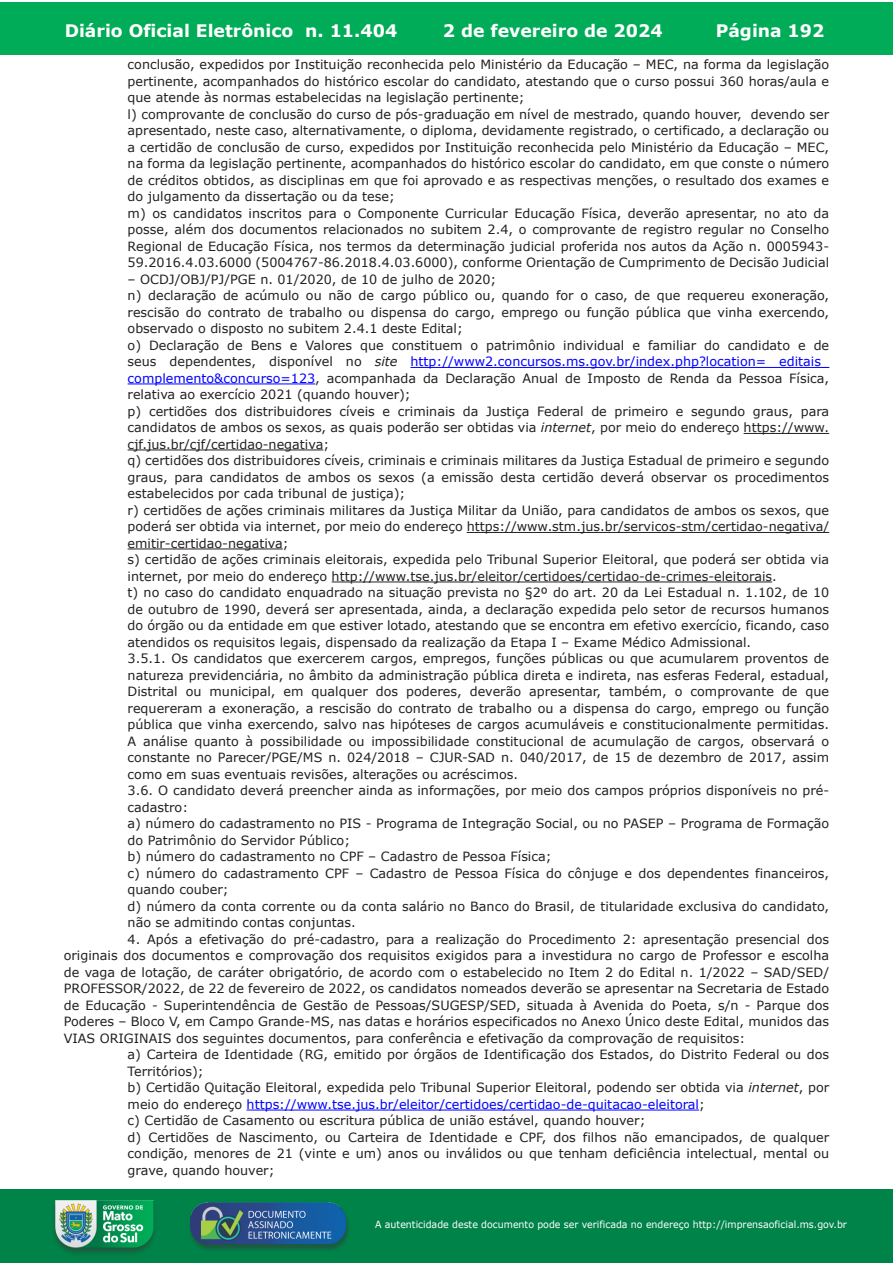
<style>
.page{position:relative;width:893px;height:1263px;background:#fff}
.page>*{position:absolute;margin:0;border:0;box-sizing:border-box;transform-origin:0 0}
.t1{font:700 17.25px "Verdana";color:#fff}
.t2{font:12.75px/16.5px "Verdana";color:#231f20}
.t3{font:12.75px "Verdana";color:#00f}
.t4{font:9.9px "Verdana";color:#fff;scale:.95 1}
.s1{font-style:italic}
.s2{color:#00f}
.s3{color:#231f20}
</style>
<div class="page">
<div style="left:0;top:2px;width:893px;height:53px;background:#00ac57"></div>
<div style="left:1px;top:1189px;width:892px;height:74px;background:#008349"></div>
<img style="left:49px;top:1198px;width:111px;height:61px">
<img style="left:185px;top:1201px;width:168px;height:54px">
<hr style="left:410px;top:367px;width:419px;height:1px;background:#00f">
<hr style="left:128px;top:384px;width:187px;height:1px;background:#00f">
<hr style="left:744px;top:433px;width:85px;height:1px;background:#231f20">
<hr style="left:128px;top:450px;width:195px;height:1px;background:#231f20">
<hr style="left:467px;top:532px;width:362px;height:1px;background:#231f20">
<hr style="left:128px;top:549px;width:155px;height:1px;background:#231f20">
<hr style="left:332px;top:582px;width:440px;height:1px;background:#231f20">
<hr style="left:247px;top:1110px;width:452px;height:1px;background:#00f">
<h1 class="t1" style="left:65px;top:18px;width:334px">Diário Oficial Eletrônico n. 11.404</h1>
<h1 class="t1" style="left:443px;top:18px;width:221px">2 de fevereiro de 2024</h1>
<h1 class="t1" style="left:716px;top:18px;width:110px">Página 192</h1>
<p class="t2" style="left:128px;top:56px;width:703px">conclusão, expedidos por Instituição reconhecida pelo Ministério da Educação – MEC, na forma da legislação pertinente, acompanhados do histórico escolar do candidato, atestando que o curso possui 360 horas/aula e que atende às normas estabelecidas na legislação pertinente;<br>l) comprovante de conclusão do curso de pós-graduação em nível de mestrado, quando houver, devendo ser apresentado, neste caso, alternativamente, o diploma, devidamente registrado, o certificado, a declaração ou a certidão de conclusão de curso, expedidos por Instituição reconhecida pelo Ministério da Educação – MEC, na forma da legislação pertinente, acompanhados do histórico escolar do candidato, em que conste o número de créditos obtidos, as disciplinas em que foi aprovado e as respectivas menções, o resultado dos exames e do julgamento da dissertação ou da tese;<br>m) os candidatos inscritos para o Componente Curricular Educação Física, deverão apresentar, no ato da posse, além dos documentos relacionados no subitem 2.4, o comprovante de registro regular no Conselho Regional de Educação Física, nos termos da determinação judicial proferida nos autos da Ação n. 0005943- 59.2016.4.03.6000 (5004767-86.2018.4.03.6000), conforme Orientação de Cumprimento de Decisão Judicial</p>
<p class="t2" style="left:128px;top:271px;width:703px">– OCDJ/OBJ/PJ/PGE n. 01/2020, de 10 de julho de 2020;<br>n) declaração de acúmulo ou não de cargo público ou, quando for o caso, de que requereu exoneração, rescisão do contrato de trabalho ou dispensa do cargo, emprego ou função pública que vinha exercendo, observado o disposto no subitem 2.4.1 deste Edital;<br>o) Declaração de Bens e Valores que constituem o patrimônio individual e familiar do candidato e de seus dependentes, disponível no <span class="s1">site</span> <span class="s2">http://www2.concursos.ms.gov.br/index.php?location= editais_ complemento&amp;concurso=123</span>, acompanhada da Declaração Anual de Imposto de Renda da Pessoa Física, relativa ao exercício 2021 (quando houver);<br>p) certidões dos distribuidores cíveis e criminais da Justiça Federal de primeiro e segundo graus, para candidatos de ambos os sexos, as quais poderão ser obtidas via <span class="s1">internet</span>, por meio do endereço https://www. cjf.jus.br/cjf/certidao-negativa;<br>q) certidões dos distribuidores cíveis, criminais e criminais militares da Justiça Estadual de primeiro e segundo graus, para candidatos de ambos os sexos (a emissão desta certidão deverá observar os procedimentos estabelecidos por cada tribunal de justiça);<br>r) certidões de ações criminais militares da Justiça Militar da União, para candidatos de ambos os sexos, que poderá ser obtida via internet, por meio do endereço https://www.stm.jus.br/servicos-stm/certidao-negativa/ emitir-certidao-negativa;<br>s) certidão de ações criminais eleitorais, expedida pelo Tribunal Superior Eleitoral, que poderá ser obtida via internet, por meio do endereço http://www.tse.jus.br/eleitor/certidoes/certidao-de-crimes-eleitorais.<br>t) no caso do candidato enquadrado na situação prevista no §2º do art. 20 da Lei Estadual n. 1.102, de 10 de outubro de 1990, deverá ser apresentada, ainda, a declaração expedida pelo setor de recursos humanos do órgão ou da entidade em que estiver lotado, atestando que se encontra em efetivo exercício, ficando, caso atendidos os requisitos legais, dispensado da realização da Etapa I – Exame Médico Admissional.<br>3.5.1. Os candidatos que exercerem cargos, empregos, funções públicas ou que acumularem proventos de natureza previdenciária, no âmbito da administração pública direta e indireta, nas esferas Federal, estadual, Distrital ou municipal, em qualquer dos poderes, deverão apresentar, também, o comprovante de que requereram a exoneração, a rescisão do contrato de trabalho ou a dispensa do cargo, emprego ou função pública que vinha exercendo, salvo nas hipóteses de cargos acumuláveis e constitucionalmente permitidas.<br>A análise quanto à possibilidade ou impossibilidade constitucional de acumulação de cargos, observará o constante no Parecer/PGE/MS n. 024/2018 – CJUR-SAD n. 040/2017, de 15 de dezembro de 2017, assim como em suas eventuais revisões, alterações ou acréscimos.<br>3.6. O candidato deverá preencher ainda as informações, por meio dos campos próprios disponíveis no pré&shy;cadastro:<br>a) número do cadastramento no PIS - Programa de Integração Social, ou no PASEP – Programa de Formação do Patrimônio do Servidor Público;<br>b) número do cadastramento no CPF – Cadastro de Pessoa Física;<br>c) número do cadastramento CPF – Cadastro de Pessoa Física do cônjuge e dos dependentes financeiros, quando couber;<br>d) número da conta corrente ou da conta salário no Banco do Brasil, de titularidade exclusiva do candidato, não se admitindo contas conjuntas.</p>
<p class="t2" style="left:128px;top:931px;width:703px">4. Após a efetivação do pré-cadastro, para a realização do Procedimento 2: apresentação presencial dos</p>
<p class="t2" style="left:64px;top:947px;width:767px">originais dos documentos e comprovação dos requisitos exigidos para a investidura no cargo de Professor e escolha</p>
<p class="t2" style="left:64px;top:964px;width:767px">de vaga de lotação, de caráter obrigatório, de acordo com o estabelecido no Item 2 do Edital n. 1/2022 – SAD/SED/</p>
<p class="t2" style="left:64px;top:980px;width:767px">PROFESSOR/2022, de 22 de fevereiro de 2022, os candidatos nomeados deverão se apresentar na Secretaria de Estado</p>
<p class="t2" style="left:64px;top:997px;width:767px">de Educação - Superintendência de Gestão de Pessoas/SUGESP/SED, situada à Avenida do Poeta, s/n - Parque dos</p>
<p class="t2" style="left:64px;top:1013px;width:767px">Poderes – Bloco V, em Campo Grande-MS, nas datas e horários especificados no Anexo Único deste Edital, munidos das</p>
<p class="t2" style="left:64px;top:1030px;width:683px">VIAS ORIGINAIS dos seguintes documentos, para conferência e efetivação da comprovação de requisitos:</p>
<p class="t2" style="left:128px;top:1046px;width:703px">a) Carteira de Identidade (RG, emitido por órgãos de Identificação dos Estados, do Distrito Federal ou dos</p>
<p class="t2" style="left:128px;top:1063px;width:78px">Territórios);</p>
<p class="t2" style="left:128px;top:1079px;width:703px">b) Certidão Quitação Eleitoral, expedida pelo Tribunal Superior Eleitoral, podendo ser obtida via <span class="s1">internet</span>, por</p>
<p class="t3" style="left:128px;top:1095px;width:579px"><span class="s3">meio do endereço</span> https://www.tse.jus.br/eleitor/certidoes/certidao-de-quitacao-eleitoral<span class="s3">;</span></p>
<p class="t2" style="left:128px;top:1112px;width:519px">c) Certidão de Casamento ou escritura pública de união estável, quando houver;</p>
<p class="t2" style="left:128px;top:1129px;width:703px">d) Certidões de Nascimento, ou Carteira de Identidade e CPF, dos filhos não emancipados, de qualquer</p>
<p class="t2" style="left:128px;top:1145px;width:703px">condição, menores de 21 (vinte e um) anos ou inválidos ou que tenham deficiência intelectual, mental ou</p>
<p class="t2" style="left:128px;top:1162px;width:148px">grave, quando houver;</p>
<p class="t4" style="left:375px;top:1218px;width:498px">A autenticidade deste documento pode ser verificada no endereço http://imprensaoficial.ms.gov.br</p>
</div>
